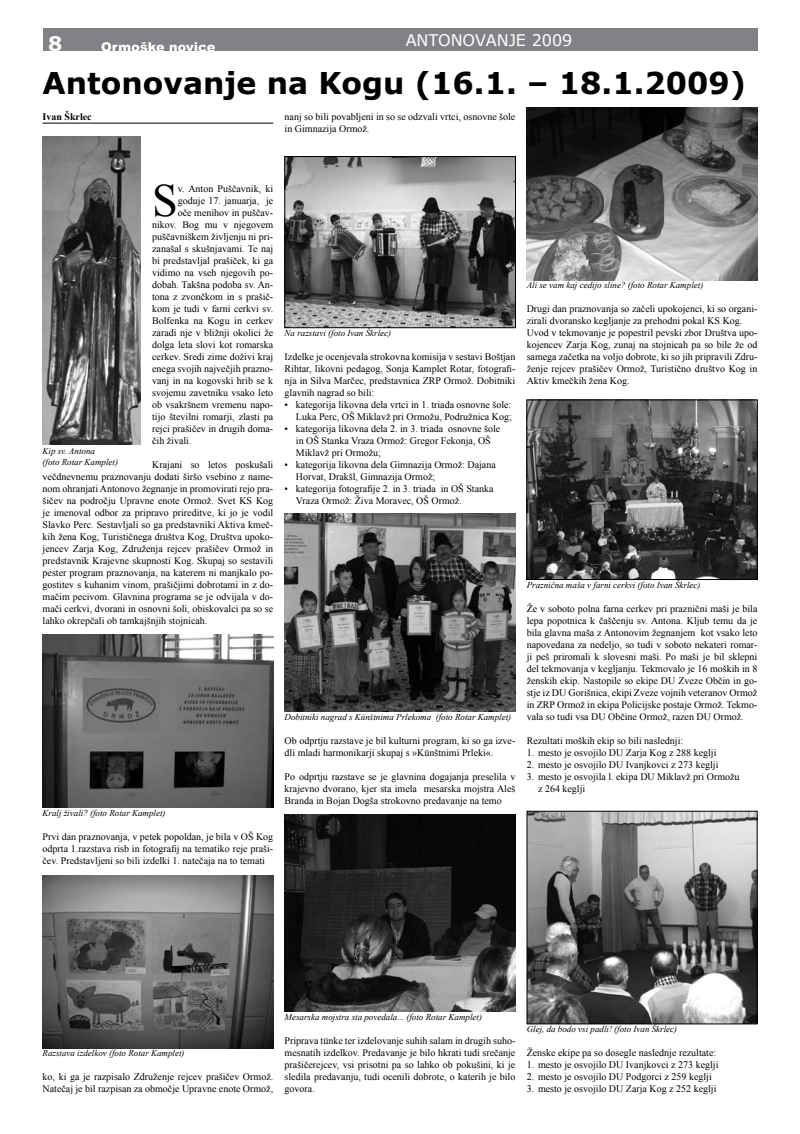
<style>
.page{position:relative;width:800px;height:1134px;background:#fff}
.page>*{position:absolute;margin:0;border:0;box-sizing:border-box;transform-origin:0 0}
.t1{font:46.2px "Times New Roman";color:#000}
.t2{font:700 30px "Verdana";color:#000}
.t3{font:700 20px "Verdana";color:#fff}
.t4{font:16px "Verdana";color:#fff}
.t5{font:10px/12px "Times New Roman";color:#000}
.t6{font:700 10px "Times New Roman";color:#000}
.t7{font:italic 9px/10.8px "Times New Roman";color:#000}
</style>
<div class="page">
<div style="left:43px;top:28px;width:714px;height:23px;background:#808285"></div>
<svg style="left:101px;top:42px;width:63px;height:9px"></svg>
<svg style="left:170px;top:42px;width:45px;height:9px"></svg>
<hr style="left:43px;top:123px;width:230px;height:1px;background:#000">
<img style="left:43px;top:635px;width:230px;height:172px">
<img style="left:43px;top:875px;width:230px;height:173px">
<img style="left:286px;top:158px;width:227px;height:168px">
<div style="left:284px;top:156px;width:231px;height:172px;border:1px solid #000"></div>
<img style="left:284px;top:514px;width:231px;height:198px">
<img style="left:284px;top:814px;width:231px;height:197px">
<img style="left:526px;top:108px;width:231px;height:172px">
<img style="left:528px;top:402px;width:227px;height:176px">
<div style="left:526px;top:400px;width:231px;height:180px;border:1px solid #000"></div>
<img style="left:528px;top:813px;width:227px;height:209px">
<div style="left:526px;top:811px;width:231px;height:213px;border:1px solid #000"></div>
<img style="left:43px;top:136px;width:98px;height:308px">
<h3 class="t3" style="left:48px;top:31px;width:16px">8</h3>
<h3 class="t4" style="left:405px;top:30px;width:168px">ANTONOVANJE 2009</h3>
<h2 class="t2" style="left:43px;top:64px;width:705px">Antonovanje na Kogu (16.1. – 18.1.2009)</h2>
<p class="t6" style="left:43px;top:110px;width:51px">Ivan Škrlec</p>
<p class="t5" style="left:284px;top:111px;width:232px">nanj so bili povabljeni in so se odzvali vrtci, osnovne šole in Gimnazija Ormož.</p>
<h1 class="t1" style="left:152px;top:169px;width:27px">S</h1>
<p class="t5" style="left:178px;top:183px;width:97px">v. Anton Puščavnik, ki</p>
<p class="t5" style="left:178px;top:195px;width:97px">goduje 17. januarja, je</p>
<p class="t5" style="left:178px;top:207px;width:97px">oče menihov in puščav-</p>
<p class="t5" style="left:152px;top:219px;width:123px">nikov. Bog mu v njegovem</p>
<p class="t5" style="left:152px;top:231px;width:123px">puščavniškem življenju ni pri-</p>
<p class="t5" style="left:152px;top:243px;width:123px">zanašal s skušnjavami. Te naj</p>
<p class="t5" style="left:152px;top:255px;width:123px">bi predstavljal prašiček, ki ga</p>
<p class="t5" style="left:152px;top:267px;width:123px">vidimo na vseh njegovih po-</p>
<p class="t5" style="left:152px;top:279px;width:123px">dobah. Takšna podoba sv. An-</p>
<p class="t5" style="left:152px;top:291px;width:123px">tona z zvončkom in s prašič-</p>
<p class="t5" style="left:152px;top:303px;width:123px">kom je tudi v farni cerkvi sv.</p>
<p class="t5" style="left:152px;top:315px;width:123px">Bolfenka na Kogu in cerkev</p>
<p class="t5" style="left:152px;top:327px;width:123px">zaradi nje v bližnji okolici že</p>
<p class="t5" style="left:152px;top:339px;width:123px">dolga leta slovi kot romarska</p>
<p class="t5" style="left:152px;top:351px;width:123px">cerkev. Sredi zime doživi kraj</p>
<p class="t5" style="left:152px;top:363px;width:123px">enega svojih največjih prazno-</p>
<p class="t5" style="left:152px;top:375px;width:123px">vanj in na kogovski hrib se k</p>
<p class="t5" style="left:152px;top:387px;width:123px">svojemu zavetniku vsako leto</p>
<p class="t5" style="left:152px;top:399px;width:123px">ob vsakršnem vremenu napo-</p>
<p class="t5" style="left:152px;top:411px;width:123px">tijo številni romarji, zlasti pa</p>
<p class="t5" style="left:152px;top:423px;width:123px">rejci prašičev in drugih doma-</p>
<p class="t5" style="left:152px;top:435px;width:41px">čih živali.</p>
<p class="t5" style="left:43px;top:459px;width:232px;text-align:justify;text-indent:110px">Krajani so letos poskušali večdnevnemu praznovanju dodati širšo vsebino z name&shy;nom ohranjati Antonovo žegnanje in promovirati rejo pra&shy;šičev na področju Upravne enote Ormož. Svet KS Kog je imenoval odbor za pripravo prireditve, ki jo je vodil Slavko Perc. Sestavljali so ga predstavniki Aktiva kmeč&shy;kih žena Kog, Turističnega društva Kog, Društva upoko&shy;jencev Zarja Kog, Združenja rejcev prašičev Ormož in predstavnik Krajevne skupnosti Kog. Skupaj so sestavili pester program praznovanja, na katerem ni manjkalo po&shy;gostitev s kuhanim vinom, prašičjimi dobrotami in z do&shy;mačim pecivom. Glavnina programa se je odvijala v do&shy;mači cerkvi, dvorani in osnovni šoli, obiskovalci pa so se lahko okrepčali ob tamkajšnjih stojnicah.</p>
<p class="t7" style="left:43px;top:446px;width:77px">Kip sv. Antona<br>(foto Rotar Kamplet)</p>
<p class="t7" style="left:43px;top:807px;width:125px">Kralj živali? (foto Rotar Kamplet)</p>
<p class="t5" style="left:43px;top:831px;width:232px;text-align:justify">Prvi dan praznovanja, v petek popoldan, je bila v OŠ Kog odprta 1.razstava risb in fotografij na tematiko reje praši&shy;čev. Predstavljeni so bili izdelki 1. natečaja na to temati</p>
<p class="t7" style="left:284px;top:327px;width:108px">Na razstavi (foto Ivan Škrlec)</p>
<p class="t5" style="left:284px;top:351px;width:232px;text-align:justify">Izdelke je ocenjevala strokovna komisija v sestavi Boštjan Rihtar, likovni pedagog, Sonja Kamplet Rotar, fotografi&shy;nja in Silva Marčec, predstavnica ZRP Ormož. Dobitniki glavnih nagrad so bili:</p>
<p class="t5" style="left:284px;top:399px;width:229px;text-align:right">• kategorija likovna dela vrtci in 1. triada osnovne šole:<br>Luka Perc, OŠ Miklavž pri Ormožu, Podružnica Kog;</p>
<p class="t5" style="left:296px;top:423px;width:206px;text-indent:-11px">• kategorija likovna dela 2. in 3. triada osnovne šole in OŠ Stanka Vraza Ormož: Gregor Fekonja, OŠ<br>Miklavž pri Ormožu;</p>
<p class="t5" style="left:296px;top:459px;width:201px;text-indent:-11px">• kategorija likovna dela Gimnazija Ormož: Dajana<br>Horvat, Drakšl, Gimnazija Ormož;</p>
<p class="t5" style="left:296px;top:483px;width:199px;text-indent:-11px">• kategorija fotografije 2. in 3. triada in OŠ Stanka<br>Vraza Ormož: Živa Moravec, OŠ Ormož.</p>
<p class="t7" style="left:526px;top:279px;width:178px">Ali se vam kaj cedijo sline? (foto Rotar Kamplet)</p>
<p class="t5" style="left:526px;top:303px;width:232px">Drugi dan praznovanja so začeli upokojenci, ki so organi&shy;zirali dvoransko kegljanje za prehodni pokal KS Kog.<br>Uvod v tekmovanje je popestril pevski zbor Društva upo&shy;kojencev Zarja Kog, zunaj na stojnicah pa so bile že od samega začetka na voljo dobrote, ki so jih pripravili Zdru&shy;ženje rejcev prašičev Ormož, Turistično društvo Kog in Aktiv kmečkih žena Kog.</p>
<p class="t7" style="left:284px;top:711px;width:228px">Dobitniki nagrad s Künštnima Prlekoma (foto Rotar Kamplet)</p>
<p class="t5" style="left:284px;top:735px;width:232px">Ob odprtju razstave je bil kulturni program, ki so ga izve&shy;dli mladi harmonikarji skupaj s »Künštnimi Prleki«.</p>
<p class="t5" style="left:284px;top:771px;width:232px;text-align:justify">Po odprtju razstave se je glavnina dogajanja preselila v krajevno dvorano, kjer sta imela mesarska mojstra Aleš Branda in Bojan Dogša strokovno predavanje na temo</p>
<p class="t7" style="left:526px;top:579px;width:175px">Praznična maša v farni cerkvi (foto Ivan Škrlec)</p>
<p class="t5" style="left:526px;top:603px;width:232px;text-align:justify">Že v soboto polna farna cerkev pri praznični maši je bila lepa popotnica k čaščenju sv. Antona. Kljub temu da je bila glavna maša z Antonovim žegnanjem kot vsako leto napovedana za nedeljo, so tudi v soboto nekateri romar&shy;ji peš priromali k slovesni maši. Po maši je bil sklepni del tekmovanja v kegljanju. Tekmovalo je 16 moških in 8 ženskih ekip. Nastopile so ekipe DU Zveze Občin in go&shy;stje iz DU Gorišnica, ekipi Zveze vojnih veteranov Ormož in ZRP Ormož in ekipa Policijske postaje Ormož. Tekmo&shy;vala so tudi vsa DU Občine Ormož, razen DU Ormož.</p>
<p class="t5" style="left:526px;top:735px;width:158px">Rezultati moških ekip so bili naslednji:</p>
<p class="t5" style="left:526px;top:747px;width:191px">1. mesto je osvojilo DU Zarja Kog z 288 keglji</p>
<p class="t5" style="left:526px;top:759px;width:193px">2. mesto je osvojilo DU Ivanjkovci z 273 keglji</p>
<p class="t5" style="left:538px;top:771px;width:203px;text-indent:-11px">3. mesto je osvojila l. ekipa DU Miklavž pri Ormožu z 264 keglji</p>
<p class="t7" style="left:43px;top:1047px;width:143px">Razstava izdelkov (foto Rotar Kamplet)</p>
<p class="t5" style="left:43px;top:1071px;width:232px">ko, ki ga je razpisalo Združenje rejcev prašičev Ormož.<br>Natečaj je bil razpisan za območje Upravne enote Ormož,</p>
<p class="t7" style="left:284px;top:1011px;width:199px">Mesarska mojstra sta povedala... (foto Rotar Kamplet)</p>
<p class="t5" style="left:284px;top:1035px;width:232px;text-align:justify">Priprava tünke ter izdelovanje suhih salam in drugih suho&shy;mesnatih izdelkov. Predavanje je bilo hkrati tudi srečanje prašičerejcev, vsi prisotni pa so lahko ob pokušini, ki je sledila predavanju, tudi ocenili dobrote, o katerih je bilo govora.</p>
<p class="t7" style="left:526px;top:1023px;width:152px">Glej, da bodo vsi padli! (foto Ivan Škrlec)</p>
<p class="t5" style="left:526px;top:1047px;width:191px">Ženske ekipe pa so dosegle naslednje rezultate:</p>
<p class="t5" style="left:526px;top:1059px;width:193px">1. mesto je osvojilo DU Ivanjkovci z 273 keglji</p>
<p class="t5" style="left:526px;top:1071px;width:186px">2. mesto je osvojilo DU Podgorci z 259 keglji</p>
<p class="t5" style="left:526px;top:1083px;width:191px">3. mesto je osvojilo DU Zarja Kog z 252 keglji</p>
</div>
